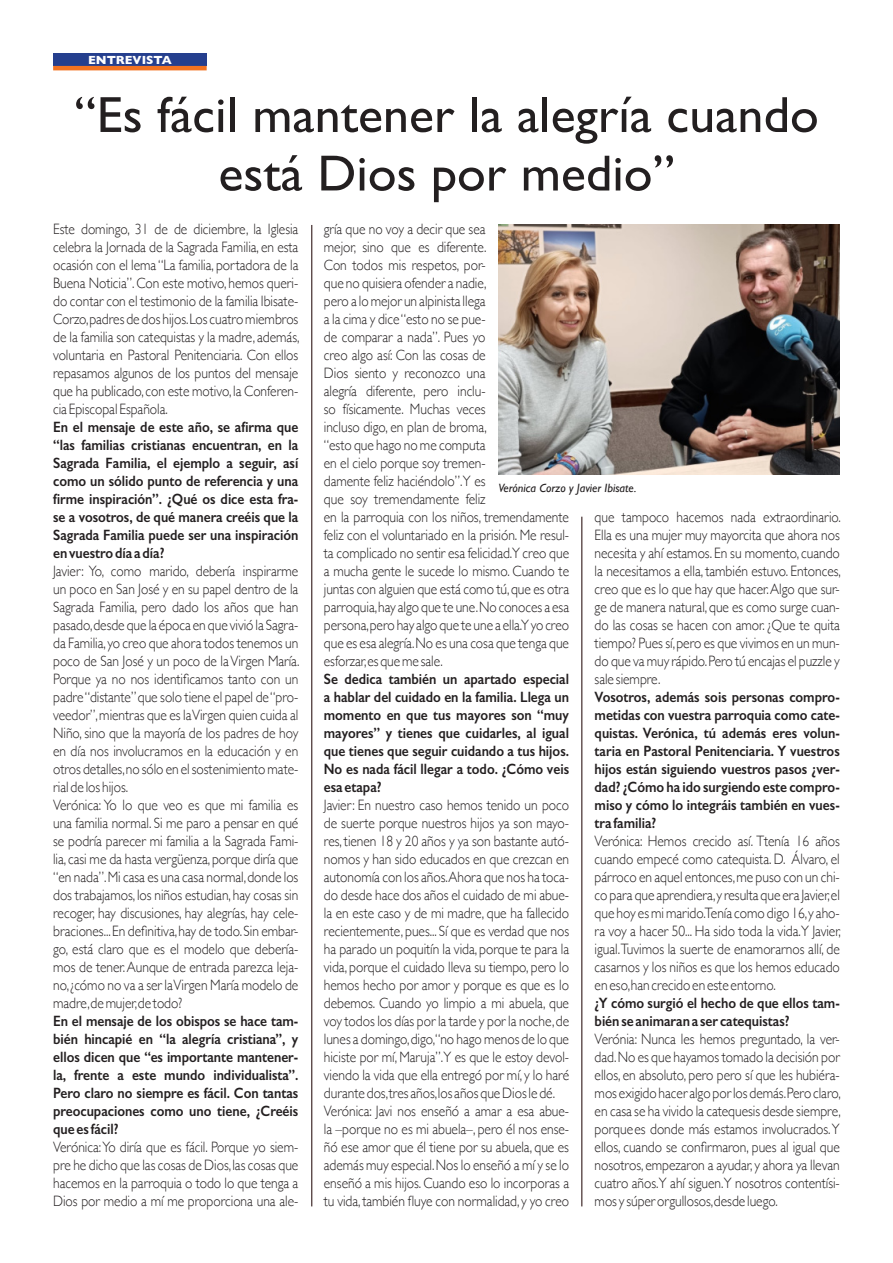
<style>
.page{position:relative;width:893px;height:1263px;background:#fff}
.page>*{position:absolute;margin:0;border:0;box-sizing:border-box;transform-origin:0 0}
.t1{font:51px/58.5px "Gill Sans";color:#231f20;text-align:center}
.Texto_general{font:300 15px/18px "Gill Sans";color:#231f20;text-align:justify;scale:.9 1}
.Texto_general-2{font:600 15px/18px "Gill Sans";color:#231f20;text-align:justify;scale:.9 1}
.t2{font:italic 12px "Gill Sans";color:#231f20}
.t3{font:700 12px "Gill Sans";color:#fff}
</style>
<div class="page">
<div style="left:53px;top:53px;width:154px;height:13px;background:#253f8e"></div>
<img style="left:498px;top:225px;width:342px;height:249px">
<hr style="left:53px;top:66px;width:154px;height:4px;background:#f47321">
<hr style="left:582px;top:517px;width:1px;height:689px;background:#1b0000">
<hr style="left:312px;top:225px;width:1px;height:981px;background:#1b0000">
<p class="t3" style="left:88px;top:50px;width:85px">ENTREVISTA</p>
<p class="t1" style="left:74px;top:85px;width:746px">“Es fácil mantener la alegría cuando está Dios por medio”</p>
<p class="Texto_general" style="left:53px;top:219px;width:275px">Este domingo, 31 de de diciembre, la Iglesia celebra la Jornada de la Sagrada Familia, en esta ocasión con el lema “La familia, portadora de la Buena Noticia”. Con este motivo, hemos queri&shy;do contar con el testimonio de la familia Ibisate-Corzo, padres de dos hijos. Los cuatro miembros de la familia son catequistas y la madre, además, voluntaria en Pastoral Penitenciaria. Con ellos repasamos algunos de los puntos del mensaje que ha publicado, con este motivo, la Conferen&shy;cia Episcopal Española.</p>
<p class="Texto_general-2" style="left:53px;top:418px;width:274px">En el mensaje de este año, se afirma que “las familias cristianas encuentran, en la Sagrada Familia, el ejemplo a seguir, así como un sólido punto de referencia y una firme inspiración”. ¿Qué os dice esta fra&shy;se a vosotros, de qué manera creéis que la Sagrada Familia puede ser una inspiración en vuestro día a día?</p>
<p class="Texto_general" style="left:53px;top:561px;width:275px">Javier: Yo, como marido, debería inspirarme un poco en San José y en su papel dentro de la Sagrada Familia, pero dado los años que han pasado, desde que la época en que vivió la Sagra&shy;da Familia, yo creo que ahora todos tenemos un poco de San José y un poco de la Virgen María.<br>Porque ya no nos identificamos tanto con un padre “distante” que solo tiene el papel de “pro&shy;veedor”, mientras que es la Virgen quien cuida al Niño, sino que la mayoría de los padres de hoy en día nos involucramos en la educación y en otros detalles, no sólo en el sostenimiento mate&shy;rial de los hijos.</p>
<p class="Texto_general" style="left:53px;top:795px;width:274px">Verónica: Yo lo que veo es que mi familia es una familia normal. Si me paro a pensar en qué se podría parecer mi familia a la Sagrada Fami&shy;lia, casi me da hasta vergüenza, porque diría que “en nada”. Mi casa es una casa normal, donde los dos trabajamos, los niños estudian, hay cosas sin recoger, hay discusiones, hay alegrías, hay cele&shy;braciones... En definitiva, hay de todo. Sin embar&shy;go, está claro que es el modelo que debería&shy;mos de tener. Aunque de entrada parezca leja&shy;no, ¿cómo no va a ser la Virgen María modelo de madre,de mujer,de todo?</p>
<p class="Texto_general-2" style="left:53px;top:1012px;width:274px">En el mensaje de los obispos se hace tam&shy;bién hincapié en “la alegría cristiana”, y ellos dicen que “es importante mantener&shy;la, frente a este mundo individualista”.<br>Pero claro no siempre es fácil. Con tantas preocupaciones como uno tiene, ¿Creéis que es fácil?</p>
<p class="Texto_general" style="left:53px;top:1137px;width:274px">Verónica: Yo diría que es fácil. Porque yo siem&shy;pre he dicho que las cosas de Dios, las cosas que hacemos en la parroquia o todo lo que tenga a Dios por medio a mí me proporciona una ale-</p>
<p class="Texto_general" style="left:324px;top:219px;width:274px;text-align:left">gría que no voy a decir que sea<br>mejor, sino que es diferente.<br>Con todos mis respetos, por-<br>que no quisiera ofender a nadie,<br>pero a lo mejor un alpinista llega<br>a la cima y dice “esto no se pue-<br>de comparar a nada”. Pues yo<br>creo algo así: Con las cosas de<br>Dios siento y reconozco una<br>alegría diferente, pero inclu-<br>so físicamente. Muchas veces<br>incluso digo, en plan de broma,<br>“esto que hago no me computa<br>en el cielo porque soy tremen-<br>damente feliz haciéndolo”.Y es<br>que soy tremendamente feliz<br>en la parroquia con los niños, tremendamente feliz con el voluntariado en la prisión. Me resul&shy;ta complicado no sentir esa felicidad.Y creo que a mucha gente le sucede lo mismo. Cuando te juntas con alguien que está como tú, que es otra parroquia, hay algo que te une. No conoces a esa persona,pero hay algo que te une a ella.Y yo creo que es esa alegría. No es una cosa que tenga que esforzar,es que me sale.</p>
<p class="Texto_general-2" style="left:324px;top:670px;width:274px">Se dedica también un apartado especial a hablar del cuidado en la familia. Llega un momento en que tus mayores son “muy mayores” y tienes que cuidarles, al igual que tienes que seguir cuidando a tus hijos.<br>No es nada fácil llegar a todo. ¿Cómo veis esa etapa?</p>
<p class="Texto_general" style="left:324px;top:795px;width:274px">Javier: En nuestro caso hemos tenido un poco de suerte porque nuestros hijos ya son mayo&shy;res, tienen 18 y 20 años y ya son bastante autó&shy;nomos y han sido educados en que crezcan en autonomía con los años.Ahora que nos ha toca&shy;do desde hace dos años el cuidado de mi abue&shy;la en este caso y de mi madre, que ha fallecido recientemente, pues... Sí que es verdad que nos ha parado un poquitín la vida, porque te para la vida, porque el cuidado lleva su tiempo, pero lo hemos hecho por amor y porque es que es lo debemos. Cuando yo limpio a mi abuela, que voy todos los días por la tarde y por la noche, de lunes a domingo, digo,“no hago menos de lo que hiciste por mí, Maruja”.Y es que le estoy devol&shy;viendo la vida que ella entregó por mí, y lo haré durante dos,tres años,los años que Dios le dé.</p>
<p class="Texto_general" style="left:324px;top:1101px;width:274px">Verónica: Javi nos enseñó a amar a esa abue&shy;la –porque no es mi abuela–, pero él nos ense&shy;ñó ese amor que él tiene por su abuela, que es además muy especial. Nos lo enseñó a mí y se lo enseñó a mis hijos. Cuando eso lo incorporas a tu vida, también fluye con normalidad, y yo creo</p>
<p class="t2" style="left:498px;top:481px;width:140px">Verónica Corzo y Javier Ibisate.</p>
<p class="Texto_general" style="left:595px;top:507px;width:275px">que tampoco hacemos nada extraordinario.<br>Ella es una mujer muy mayorcita que ahora nos necesita y ahí estamos. En su momento, cuando la necesitamos a ella, también estuvo. Entonces, creo que es lo que hay que hacer. Algo que sur&shy;ge de manera natural, que es como surge cuan&shy;do las cosas se hacen con amor. ¿Que te quita tiempo? Pues sí, pero es que vivimos en un mun&shy;do que va muy rápido. Pero tú encajas el puzzle y sale siempre.</p>
<p class="Texto_general-2" style="left:595px;top:688px;width:274px">Vosotros, además sois personas compro&shy;metidas con vuestra parroquia como cate&shy;quistas. Verónica, tú además eres volun&shy;taria en Pastoral Penitenciaria. Y vuestros hijos están siguiendo vuestros pasos ¿ver&shy;dad? ¿Cómo ha ido surgiendo este compro&shy;miso y cómo lo integráis también en vues&shy;tra familia?</p>
<p class="Texto_general" style="left:595px;top:831px;width:275px">Verónica: Hemos crecido así. Ttenía 16 años cuando empecé como catequista. D. Álvaro, el párroco en aquel entonces, me puso con un chi&shy;co para que aprendiera, y resulta que era Javier, el que hoy es mi marido.Tenía como digo 16, y aho&shy;ra voy a hacer 50... Ha sido toda la vida.Y Javier, igual.Tuvimos la suerte de enamorarnos allí, de casarnos y los niños es que los hemos educado en eso,han crecido en este entorno.</p>
<p class="Texto_general-2" style="left:595px;top:994px;width:274px">¿Y cómo surgió el hecho de que ellos tam&shy;bién se animaran a ser catequistas?</p>
<p class="Texto_general" style="left:595px;top:1029px;width:275px">Verónia: Nunca les hemos preguntado, la ver&shy;dad. No es que hayamos tomado la decisión por ellos, en absoluto, pero pero sí que les hubiéra&shy;mos exigido hacer algo por los demás.Pero claro, en casa se ha vivido la catequesis desde siempre, porque es donde más estamos involucrados. Y ellos, cuando se confirmaron, pues al igual que nosotros, empezaron a ayudar, y ahora ya llevan cuatro años.Y ahí siguen.Y nosotros contentísi&shy;mos y súper orgullosos,desde luego.</p>
</div>
